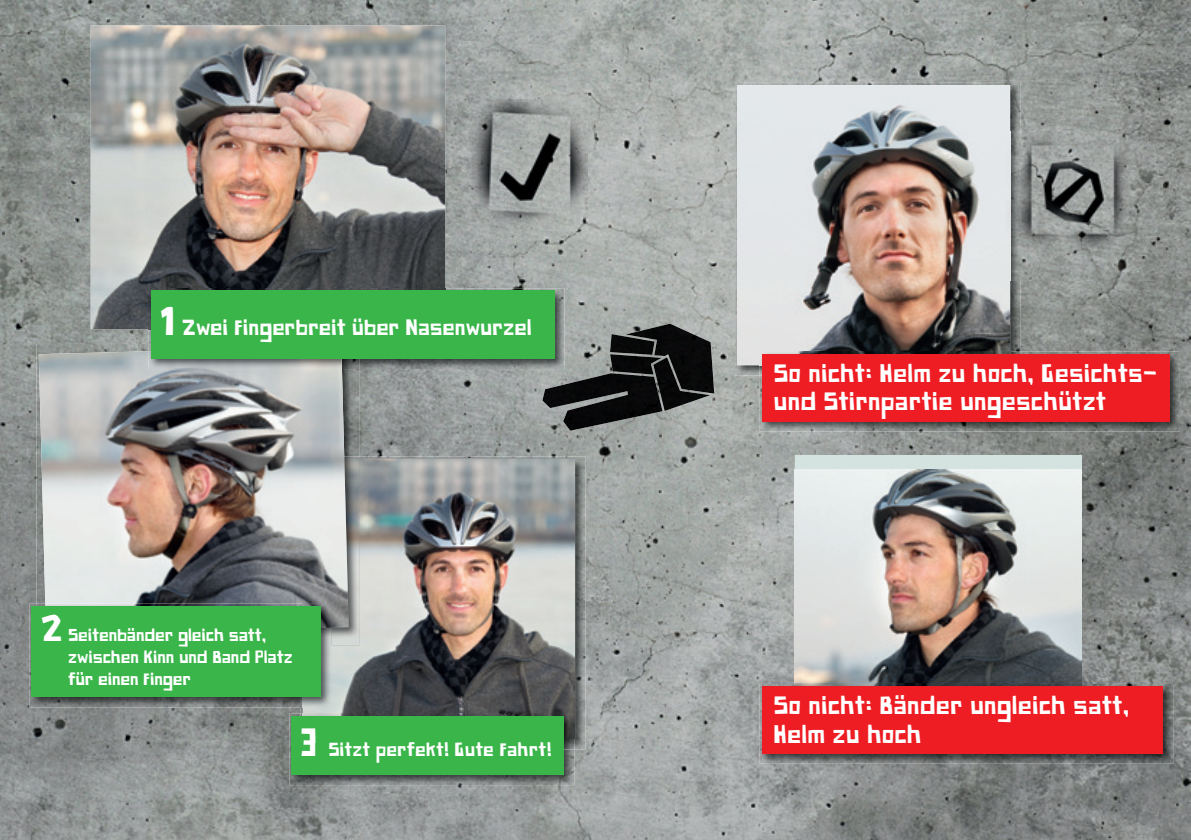
<style>
.page{position:relative;width:1191px;height:840px;background:#fff}
.page>*{position:absolute;margin:0;border:0;box-sizing:border-box;transform-origin:0 0}
.t1{font:23.8px/28.6px "Edgars Papercut";color:#fff}
.t2{font:20.8px "Edgars Papercut";letter-spacing:-.01em;color:#fff}
.t3{font:18px "Edgars Papercut";color:#fff}
.t4{font:16.4px/22px "Edgars Papercut";letter-spacing:-.015em;color:#fff}
.s1{font-size:36px}
</style>
<div class="page">
<img style="left:0;top:0;width:1191px;height:839px">
<img style="left:300px;top:456px;width:285px;height:293px">
<img style="left:303px;top:458px;width:272px;height:280px">
<img style="left:91px;top:26px;width:354px;height:303px">
<img style="left:36px;top:344px;width:323px;height:259px">
<svg style="left:349px;top:456px;width:10px;height:2px"></svg>
<img style="left:331px;top:458px;width:28px;height:187px">
<img style="left:39px;top:351px;width:310px;height:276px">
<div style="left:795px;top:455px;width:286px;height:257px;background:#d4e3e0"></div>
<img style="left:795px;top:469px;width:286px;height:214px">
<img style="left:735px;top:83px;width:285px;height:292px">
<img style="left:737px;top:85px;width:273px;height:280px">
<img style="left:759px;top:351px;width:420px;height:80px">
<img style="left:759px;top:351px;width:251px;height:14px">
<div style="left:762px;top:353px;width:407px;height:68px;background:#ee1d23"></div>
<img style="left:759px;top:683px;width:414px;height:80px">
<div style="left:762px;top:685px;width:400px;height:68px;background:#ee1d23"></div>
<img style="left:462px;top:99px;width:126px;height:131px">
<img style="left:1005px;top:131px;width:157px;height:149px">
<img style="left:542px;top:373px;width:120px;height:57px">
<img style="left:610px;top:354px;width:15px;height:20px">
<img style="left:610px;top:334px;width:15px;height:20px">
<img style="left:653px;top:393px;width:57px;height:18px">
<img style="left:625px;top:323px;width:89px;height:70px">
<img style="left:149px;top:288px;width:415px;height:81px">
<img style="left:149px;top:288px;width:296px;height:41px">
<img style="left:149px;top:344px;width:210px;height:25px">
<img style="left:149px;top:346px;width:193px;height:23px">
<div style="left:151px;top:290px;width:403px;height:68px;background:#3ab54a"></div>
<img style="left:29px;top:603px;width:271px;height:104px">
<img style="left:300px;top:629px;width:31px;height:78px">
<img style="left:45px;top:603px;width:215px;height:2px">
<img style="left:260px;top:603px;width:71px;height:26px">
<div style="left:32px;top:605px;width:289px;height:91px;background:#3ab54a"></div>
<img style="left:289px;top:713px;width:285px;height:71px">
<img style="left:303px;top:713px;width:271px;height:25px">
<div style="left:292px;top:715px;width:272px;height:59px;background:#3ab54a"></div>
<p class="t2" style="left:160px;top:315px;width:373px"><span class="s1">1</span> Zwei Fingerbreit über Nasenwurzel</p>
<p class="t4" style="left:68px;top:625px;width:226px;text-indent:-28px"><span class="s1">2</span> Seitenbänder gleich satt, zwischen Kinn und Band Platz für einen Finger</p>
<p class="t3" style="left:300px;top:738px;width:254px"><span class="s1">3</span> Sitzt perfekt! Gute Fahrt!</p>
<p class="t1" style="left:773px;top:360px;width:385px">So nicht: Helm zu hoch, Gesichts&shy;und Stirnpartie ungeschützt</p>
<p class="t1" style="left:773px;top:692px;width:357px">So nicht: Bänder ungleich satt,<br>Helm zu hoch</p>
</div>
